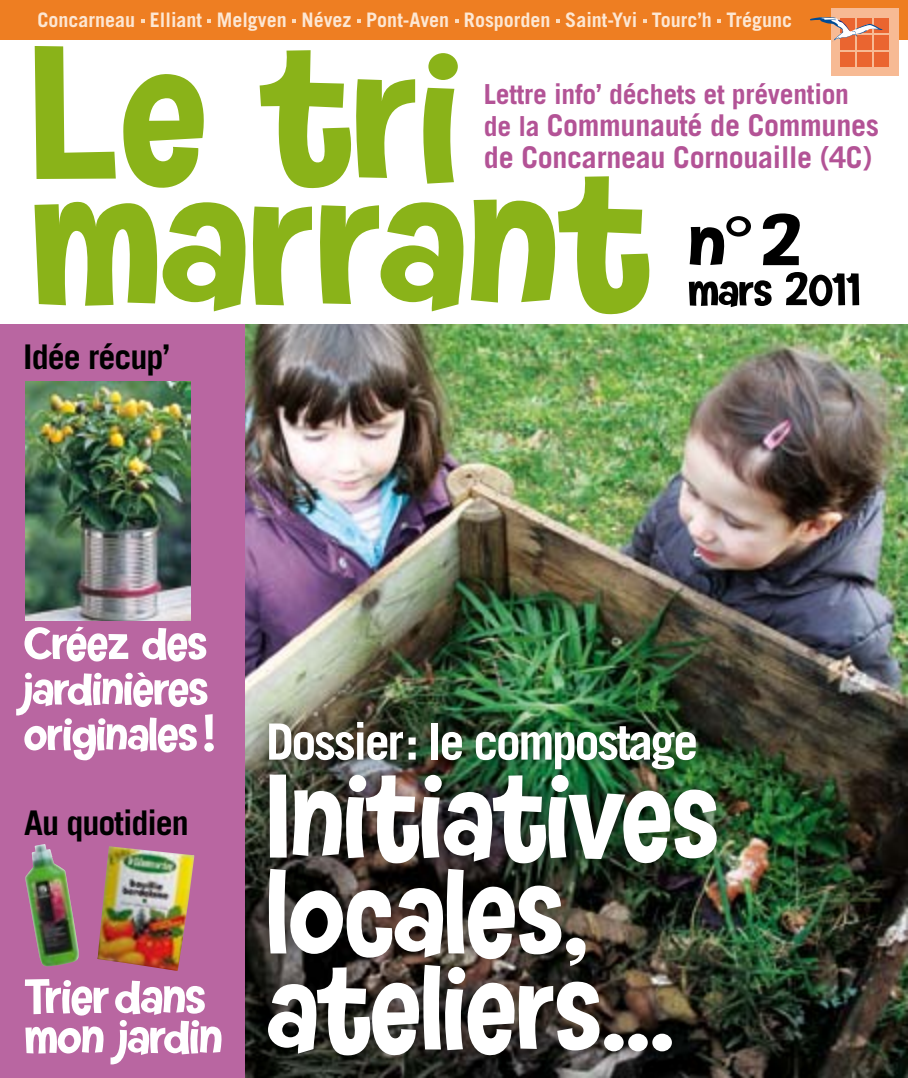
<style>
.page{position:relative;width:908px;height:1078px;background:#fff}
.page>*{position:absolute;margin:0;border:0;box-sizing:border-box;transform-origin:0 0}
.t1{font:210px "Eyeful";letter-spacing:-.005em;color:#8ab319;scale:1.09 1}
.t2{font:134px/96px "Eyeful";letter-spacing:-.01em;color:#fff}
.t3{font:78px "Eyeful";color:#000;scale:1.2 1}
.t4{font:54px/40px "Eyeful";letter-spacing:-.02em;color:#fff;scale:1.09 1}
.t5{font:52px/45.4px "Eyeful";letter-spacing:-.02em;color:#fff;scale:1.09 1}
.t6{font:700 50px "Trade Gothic";letter-spacing:-.05em;color:#fff}
.t7{font:50px "Eyeful";letter-spacing:-.02em;color:#000;scale:1.09 1}
.t8{font:700 34px "Trade Gothic";letter-spacing:-.03em;color:#000}
.t9{font:700 30px/32px "Trade Gothic";letter-spacing:-.01em;color:#b35396}
.t10{font:700 27.6px "Trade Gothic";letter-spacing:-.01em;color:#b35396}
.t11{font:700 20px "Trade Gothic";color:#fde7d3}
.s1{font-size:27.6px}
.s2{font-size:56px}
</style>
<div class="page">
<div style="left:0;top:0;width:907px;height:40px;background:#ee7e22"></div>
<div style="left:0;top:325px;width:245px;height:752px;background:#b966a1"></div>
<img style="left:245px;top:325px;width:662px;height:752px">
<div style="left:249px;top:701px;width:485px;height:370px;background:#000;opacity:.6"></div>
<svg style="left:292px;top:20px;width:4px;height:3px"></svg>
<div style="left:830px;top:9px;width:68px;height:67px;background:#f7ba94"></div>
<div style="left:874px;top:18px;width:14px;height:15px;background:#ea6530"></div>
<div style="left:839px;top:36px;width:14px;height:14px;background:#ea6530"></div>
<div style="left:857px;top:36px;width:14px;height:14px;background:#ea6530"></div>
<div style="left:874px;top:36px;width:14px;height:14px;background:#ea6530"></div>
<div style="left:839px;top:52px;width:15px;height:14px;background:#ea6530"></div>
<div style="left:857px;top:52px;width:14px;height:14px;background:#ea6530"></div>
<div style="left:874px;top:52px;width:14px;height:14px;background:#ea6530"></div>
<svg style="left:810px;top:17px;width:73px;height:25px"></svg>
<img style="left:26px;top:381px;width:164px;height:239px">
<img style="left:97px;top:846px;width:97px;height:124px">
<img style="left:25px;top:844px;width:54px;height:122px">
<p class="t11" style="left:37px;top:8px;width:756px">Concarneau Elliant Melgven Névez Pont-Aven Rosporden Saint-Yvi Tourc’h Trégunc</p>
<h1 class="t1" style="left:30px;top:11px;width:396px">Le tri</h1>
<h3 class="t10" style="left:483px;top:77px;width:366px">Lettre info’ déchets et prévention</h3>
<h3 class="t9" style="left:483px;top:108px;width:396px"><span class="s1">de la</span> Communauté de Communes de Concarneau Cornouaille (4C)</h3>
<h1 class="t1" style="left:30px;top:137px;width:571px">marrant</h1>
<h3 class="t3" style="left:687px;top:203px;width:97px">n°2</h3>
<h3 class="t7" style="left:687px;top:265px;width:160px">mars 2011</h3>
<h3 class="t8" style="left:23px;top:336px;width:148px">Idée récup’</h3>
<h3 class="t5" style="left:23px;top:621px;width:177px">Créez des jardinières originales<span class="s2">!</span></h3>
<h3 class="t8" style="left:24px;top:801px;width:166px">Au quotidien</h3>
<h3 class="t4" style="left:24px;top:976px;width:183px">Trier dans mon jardin</h3>
<h3 class="t6" style="left:266px;top:711px;width:433px">Dossier: le compostage</h3>
<h2 class="t2" style="left:266px;top:769px;width:454px">Initiatives locales, ateliers…</h2>
</div>
